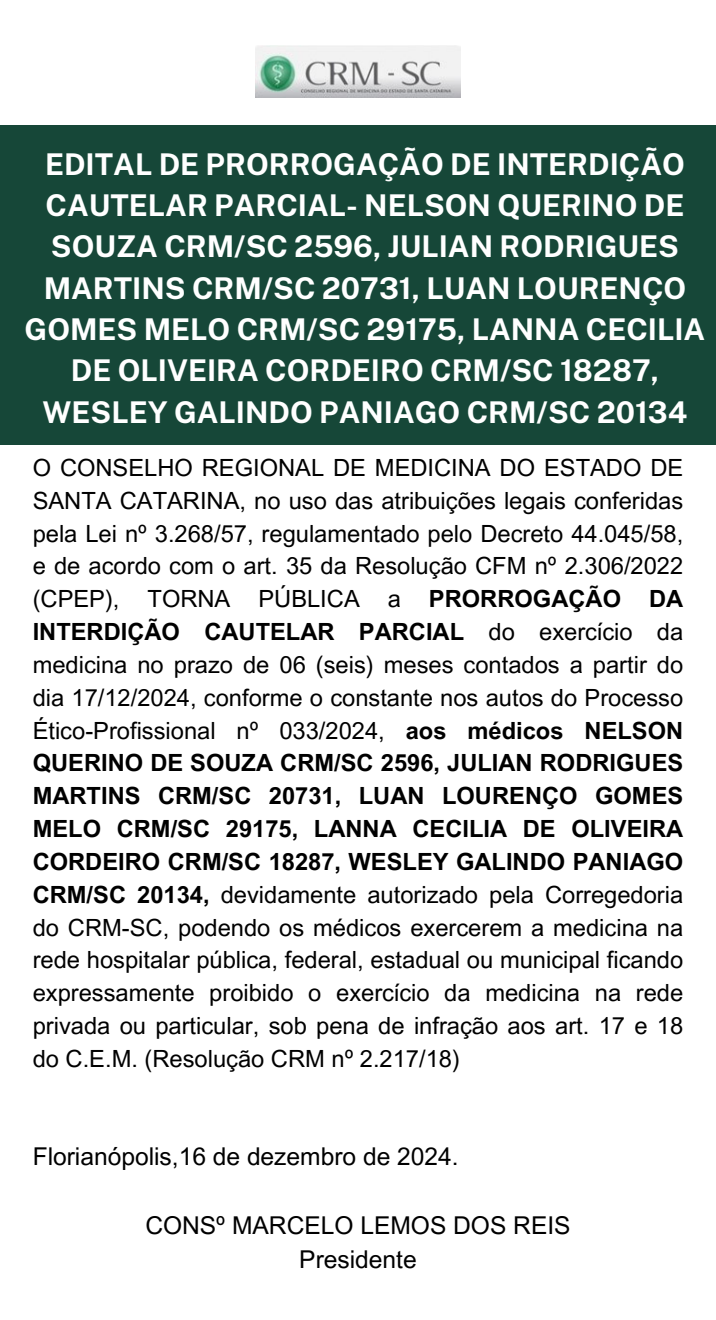
<style>
.page{position:relative;width:716px;height:1320px;background:#fff}
.page>*{position:absolute;margin:0;border:0;box-sizing:border-box;transform-origin:0 0}
.t1{font:700 29.93px/41.3px "Public Sans";color:#fff;text-align:center}
.t2{font:24.59px "Arial MT Pro";color:#000}
.t3{font:23.71px/32.8px "Arial MT Pro";color:#000;text-align:justify}
.s1{font-weight:700}
</style>
<div class="page">
<img style="left:255px;top:46px;width:205px;height:52px">
<div style="left:0;top:125px;width:715px;height:319px;background:#164738"></div>
<p class="t1" style="left:25px;top:143px;width:682px">EDITAL DE PRORROGAÇÃO DE INTERDIÇÃO CAUTELAR PARCIAL- NELSON QUERINO DE SOUZA CRM/SC 2596, JULIAN RODRIGUES MARTINS CRM/SC 20731, LUAN LOURENÇO GOMES MELO CRM/SC 29175, LANNA CECILIA DE OLIVEIRA CORDEIRO CRM/SC 18287, WESLEY GALINDO PANIAGO CRM/SC 20134</p>
<h1 class="t3" style="left:33px;top:454px;width:651px">O CONSELHO REGIONAL DE MEDICINA DO ESTADO DE SANTA CATARINA, no uso das atribuições legais conferidas pela Lei nº 3.268/57, regulamentado pelo Decreto 44.045/58, e de acordo com o art. 35 da Resolução CFM nº 2.306/2022 (CPEP), TORNA PÚBLICA a <span class="s1">PRORROGAÇÃO DA INTERDIÇÃO CAUTELAR PARCIAL</span> do exercício da medicina no prazo de 06 (seis) meses contados a partir do dia 17/12/2024, conforme o constante nos autos do Processo Ético-Profissional nº 033/2024, <span class="s1">aos médicos NELSON QUERINO DE SOUZA CRM/SC 2596, JULIAN RODRIGUES MARTINS CRM/SC 20731, LUAN LOURENÇO GOMES MELO CRM/SC 29175, LANNA CECILIA DE OLIVEIRA CORDEIRO CRM/SC 18287, WESLEY GALINDO PANIAGO CRM/SC 20134,</span> devidamente autorizado pela Corregedoria do CRM-SC, podendo os médicos exercerem a medicina na rede hospitalar pública, federal, estadual ou municipal ficando expressamente proibido o exercício da medicina na rede privada ou particular, sob pena de infração aos art. 17 e 18 do C.E.M. (Resolução CRM nº 2.217/18)</h1>
<p class="t2" style="left:33px;top:1147px;width:427px">Florianópolis,16 de dezembro de 2024.</p>
<p class="t2" style="left:145px;top:1215px;width:426px">CONSº MARCELO LEMOS DOS REIS</p>
<p class="t2" style="left:299px;top:1249px;width:119px">Presidente</p>
</div>
